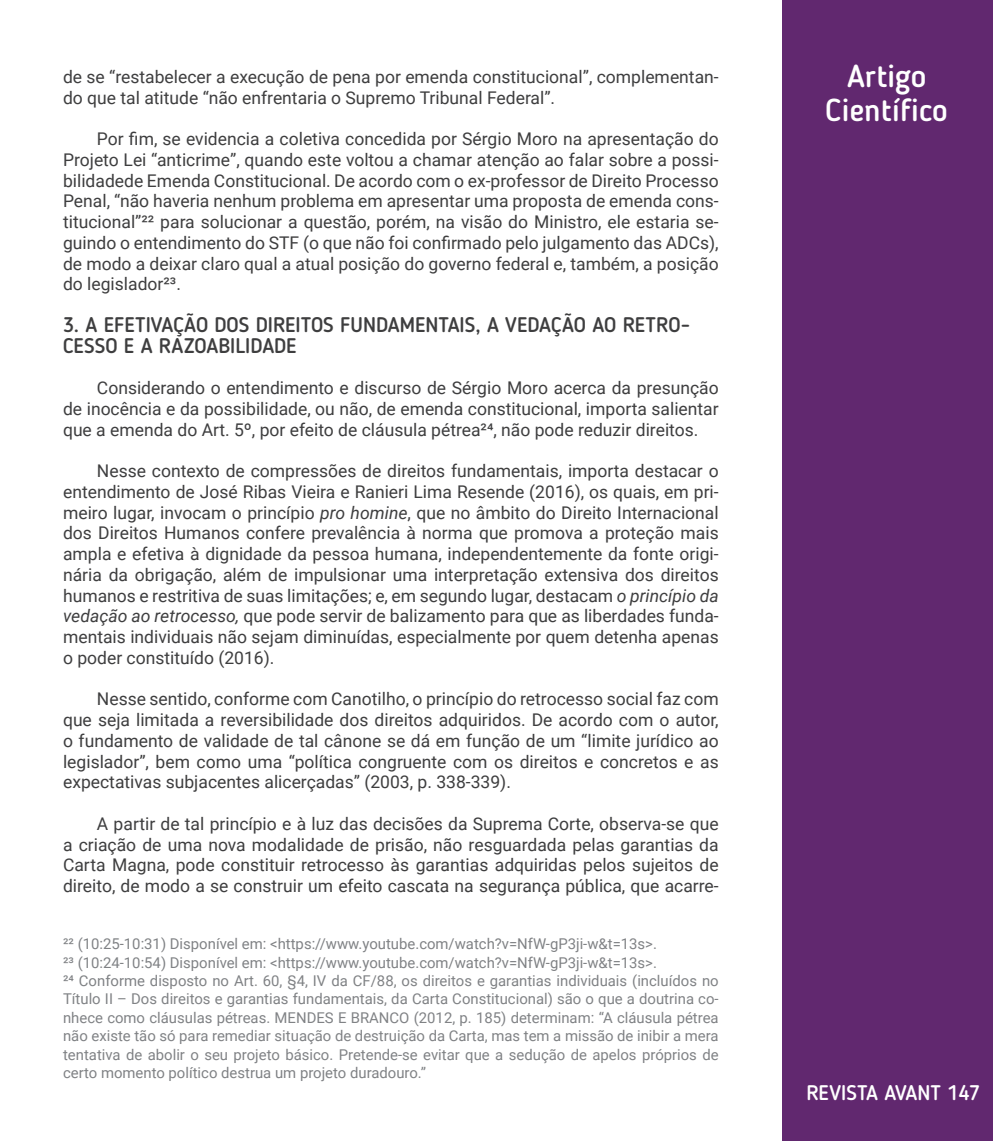
<style>
.page{position:relative;width:993px;height:1141px;background:#fff}
.page>*{position:absolute;margin:0;border:0;box-sizing:border-box;transform-origin:0 0}
.modalidade{font:500 31.5px "Blogger Sans";color:#fff}
.RB{font:500 21px/20.8px "Blogger Sans";color:#3e3e3f}
.t1{font:500 21px "Blogger Sans";color:#fff}
.texto{font:17.5px/20.8px "Roboto";color:#3e3e3f;text-align:justify}
.Nota_de_rodapé{font:14.88px/18.4px "Roboto";color:#808285;text-align:justify}
.s1{font-style:italic}
</style>
<div class="page">
<div style="left:782px;top:0;width:210px;height:1141px;background:#61286f"></div>
<p class="texto" style="left:63px;top:66px;width:657px">de se “restabelecer a execução de pena por emenda constitucional”, complementan&shy;do que tal atitude “não enfrentaria o Supremo Tribunal Federal”.</p>
<p class="texto" style="left:63px;top:128px;width:657px;text-indent:34px">Por fim, se evidencia a coletiva concedida por Sérgio Moro na apresentação do Projeto Lei “anticrime”, quando este voltou a chamar atenção ao falar sobre a possi&shy;bilidadede Emenda Constitucional. De acordo com o ex-professor de Direito Processo Penal, “não haveria nenhum problema em apresentar uma proposta de emenda cons&shy;titucional”²² para solucionar a questão, porém, na visão do Ministro, ele estaria se&shy;guindo o entendimento do STF (o que não foi confirmado pelo julgamento das ADCs), de modo a deixar claro qual a atual posição do governo federal e, também, a posição do legislador²³.</p>
<p class="RB" style="left:63px;top:314px;width:628px">3. A EFETIVAÇÃO DOS DIREITOS FUNDAMENTAIS, A VEDAÇÃO AO RETRO-<br>CESSO E A RAZOABILIDADE</p>
<p class="texto" style="left:63px;top:377px;width:657px;text-indent:34px">Considerando o entendimento e discurso de Sérgio Moro acerca da presunção de inocência e da possibilidade, ou não, de emenda constitucional, importa salientar que a emenda do Art. 5º, por efeito de cláusula pétrea²4, não pode reduzir direitos.</p>
<p class="texto" style="left:63px;top:460px;width:657px;text-indent:34px">Nesse contexto de compressões de direitos fundamentais, importa destacar o entendimento de José Ribas Vieira e Ranieri Lima Resende (2016), os quais, em pri&shy;meiro lugar, invocam o princípio <span class="s1">pro homine</span>, que no âmbito do Direito Internacional dos Direitos Humanos confere prevalência à norma que promova a proteção mais ampla e efetiva à dignidade da pessoa humana, independentemente da fonte origi&shy;nária da obrigação, além de impulsionar uma interpretação extensiva dos direitos humanos e restritiva de suas limitações; e, em segundo lugar, destacam <span class="s1">o princípio da vedação ao retrocesso,</span> que pode servir de balizamento para que as liberdades funda&shy;mentais individuais não sejam diminuídas, especialmente por quem detenha apenas o poder constituído (2016).</p>
<p class="texto" style="left:63px;top:688px;width:657px;text-indent:34px">Nesse sentido, conforme com Canotilho, o princípio do retrocesso social faz com que seja limitada a reversibilidade dos direitos adquiridos. De acordo com o autor, o fundamento de validade de tal cânone se dá em função de um “limite jurídico ao legislador”, bem como uma “política congruente com os direitos e concretos e as expectativas subjacentes alicerçadas” (2003, p. 338-339).</p>
<p class="texto" style="left:63px;top:812px;width:657px;text-indent:34px">A partir de tal princípio e à luz das decisões da Suprema Corte, observa-se que a criação de uma nova modalidade de prisão, não resguardada pelas garantias da Carta Magna, pode constituir retrocesso às garantias adquiridas pelos sujeitos de direito, de modo a se construir um efeito cascata na segurança pú blica, que acarre-</p>
<p class="Nota_de_rodapé" style="left:63px;top:934px;width:595px">²² (10:25-10:31) Disponível em: &lt;https://www.youtube.com/watch?v=NfW-gP3ji-w&amp;t=13s&gt;.</p>
<p class="Nota_de_rodapé" style="left:63px;top:953px;width:595px">²³ (10:24-10:54) Disponível em: &lt;https://www.youtube.com/watch?v=NfW-gP3ji-w&amp;t=13s&gt;.</p>
<p class="Nota_de_rodapé" style="left:63px;top:971px;width:657px">²4 Conforme disposto no Art. 60, §4, IV da CF/88, os direitos e garantias individuais (incluídos no Título II – Dos direitos e garantias fundamentais, da Carta Constitucional) são o que a doutrina co&shy;nhece como cláusulas pétreas. MENDES E BRANCO (2012, p. 185) determinam: “A cláusula pétrea não existe tão só para remediar situação de destruição da Carta, mas tem a missão de inibir a mera tentativa de abolir o seu projeto básico. Pretende-se evitar que a sedução de apelos próprios de certo momento político destrua um projeto duradouro.”</p>
<h1 class="modalidade" style="left:813px;top:57px;width:150px">Modalidade</h1>
<p class="modalidade" style="left:846px;top:57px;width:81px">Artigo</p>
<p class="modalidade" style="left:825px;top:91px;width:124px">Científico</p>
<p class="t1" style="left:806px;top:1080px;width:175px">REVISTA AVANT 147</p>
</div>
